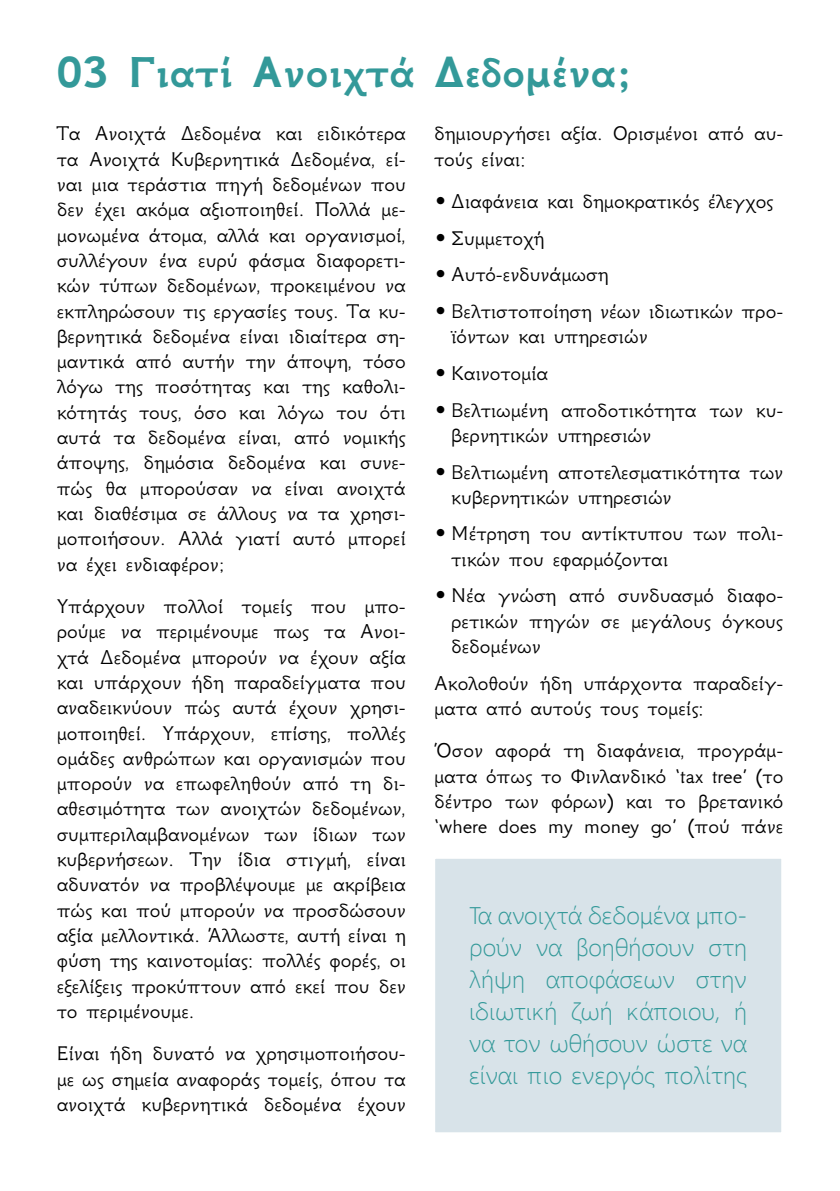
<style>
.page{position:relative;width:840px;height:1191px;background:#fff}
.page>*{position:absolute;margin:0;border:0;box-sizing:border-box;transform-origin:0 0}
.t1{font:700 48px "GFS Neohellenic";color:#399}
.t2{font:300 24px/32px "Segoe UI";color:#399;text-align:justify}
.t3{font:22px/25.2px "GFS Neohellenic";color:#000}
</style>
<div class="page">
<div style="left:435px;top:859px;width:346px;height:274px;background:#d8e3e9"></div>
<h1 class="t1" style="left:57px;top:35px;width:575px">03 Γιατί Ανοιχτά Δεδομένα;</h1>
<p class="t3" style="left:57px;top:119px;width:350px;text-align:justify">Τα Ανοιχτά Δεδομένα και ειδικότερα τα Ανοιχτά Κυβερνητικά Δεδομένα, εί&shy;ναι μια τεράστια πηγή δεδομένων που δεν έχει ακόμα αξιοποιηθεί. Πολλά με&shy;μονωμένα άτομα, αλλά και οργανισμοί, συλλέγουν ένα ευρύ φάσμα διαφορετι&shy;κών τύπων δεδομένων, προκειμένου να εκπληρώσουν τις εργασίες τους. Τα κυ&shy;βερνητικά δεδομένα είναι ιδιαίτερα ση&shy;μαντικά από αυτήν την άποψη, τόσο λόγω της ποσότητας και της καθολι&shy;κότητάς τους, όσο και λόγω του ότι αυτά τα δεδομένα είναι, από νομικής άποψης, δημόσια δεδομένα και συνε&shy;πώς θα μπορούσαν να είναι ανοιχτά και διαθέσιμα σε άλλους να τα χρησι&shy;μοποιήσουν. Αλλά γιατί αυτό μπορεί να έχει ενδιαφέρον;</p>
<p class="t3" style="left:57px;top:592px;width:350px;text-align:justify">Υπάρχουν πολλοί τομείς που μπο&shy;ρούμε να περιμένουμε πως τα Ανοι&shy;χτά Δεδομένα μπορούν να έχουν αξία και υπάρχουν ήδη παραδείγματα που αναδεικνύουν πώς αυτά έχουν χρησι&shy;μοποιηθεί. Υπάρχουν, επίσης, πολλές ομάδες ανθρώπων και οργανισμών που μπορούν να επωφεληθούν από τη δι&shy;αθεσιμότητα των ανοιχτών δεδομένων, συμπεριλαμβανομένων των ίδιων των κυβερνήσεων. Την ίδια στιγμή, είναι αδυνατόν να προβλέψουμε με ακρίβεια πώς και πού μπορούν να προσδώσουν αξία μελλοντικά. Άλλωστε, αυτή είναι η φύση της καινοτομίας: πολλές φορές, οι εξελίξεις προκύπτουν από εκεί που δεν το περιμένουμε.</p>
<p class="t3" style="left:57px;top:1039px;width:350px;text-align:justify">Είναι ήδη δυνατό να χρησιμοποιήσου&shy;με ως σημεία αναφοράς τομείς, όπου τα ανοιχτά κυβερνητικά δεδομένα έχουν</p>
<p class="t3" style="left:434px;top:119px;width:350px">δημιουργήσει αξία. Ορισμένοι από αυ&shy;τούς είναι:</p>
<p class="t3" style="left:434px;top:187px;width:341px">• Διαφάνεια και δημοκρατικός έλεγχος</p>
<p class="t3" style="left:434px;top:224px;width:112px">• Συμμετοχή</p>
<p class="t3" style="left:434px;top:260px;width:176px">• Αυτό-ενδυνάμωση</p>
<p class="t3" style="left:451px;top:297px;width:333px;text-indent:-17px">• Βελτιστοποίηση νέων ιδιωτικών προ&shy;ϊόντων και υπηρεσιών</p>
<p class="t3" style="left:434px;top:359px;width:115px">• Καινοτομία</p>
<p class="t3" style="left:451px;top:395px;width:333px;text-indent:-17px">• Βελτιωμένη αποδοτικότητα των κυ&shy;βερνητικών υπηρεσιών</p>
<p class="t3" style="left:451px;top:457px;width:333px;text-indent:-17px">• Βελτιωμένη αποτελεσματικότητα των κυβερνητικών υπηρεσιών</p>
<p class="t3" style="left:451px;top:519px;width:333px;text-indent:-17px">• Μέτρηση του αντίκτυπου των πολι&shy;τικών που εφαρμόζονται</p>
<p class="t3" style="left:451px;top:581px;width:333px;text-align:justify;text-indent:-17px">• Νέα γνώση από συνδυασμό διαφο&shy;ρετικών πηγών σε μεγάλους όγκους δεδομένων</p>
<p class="t3" style="left:434px;top:668px;width:350px">Ακολοθούν ήδη υπάρχοντα παραδείγ&shy;ματα από αυτούς τους τομείς:</p>
<p class="t3" style="left:434px;top:736px;width:350px;text-align:justify">Όσον αφορά τη διαφάνεια, προγράμ&shy;ματα όπως το Φινλανδικό ‘tax tree’ (το δέντρο των φόρων) και το βρετανικό ‘where does my money go’ (πού πάνε</p>
<p class="t2" style="left:469px;top:899px;width:279px">Τα ανοιχτά δεδομένα μπο&shy;ρούν να βοηθήσουν στη λήψη αποφάσεων στην ιδιωτική ζωή κάποιου, ή να τον ωθήσουν ώστε να είναι πιο ενεργός πολίτης</p>
</div>
